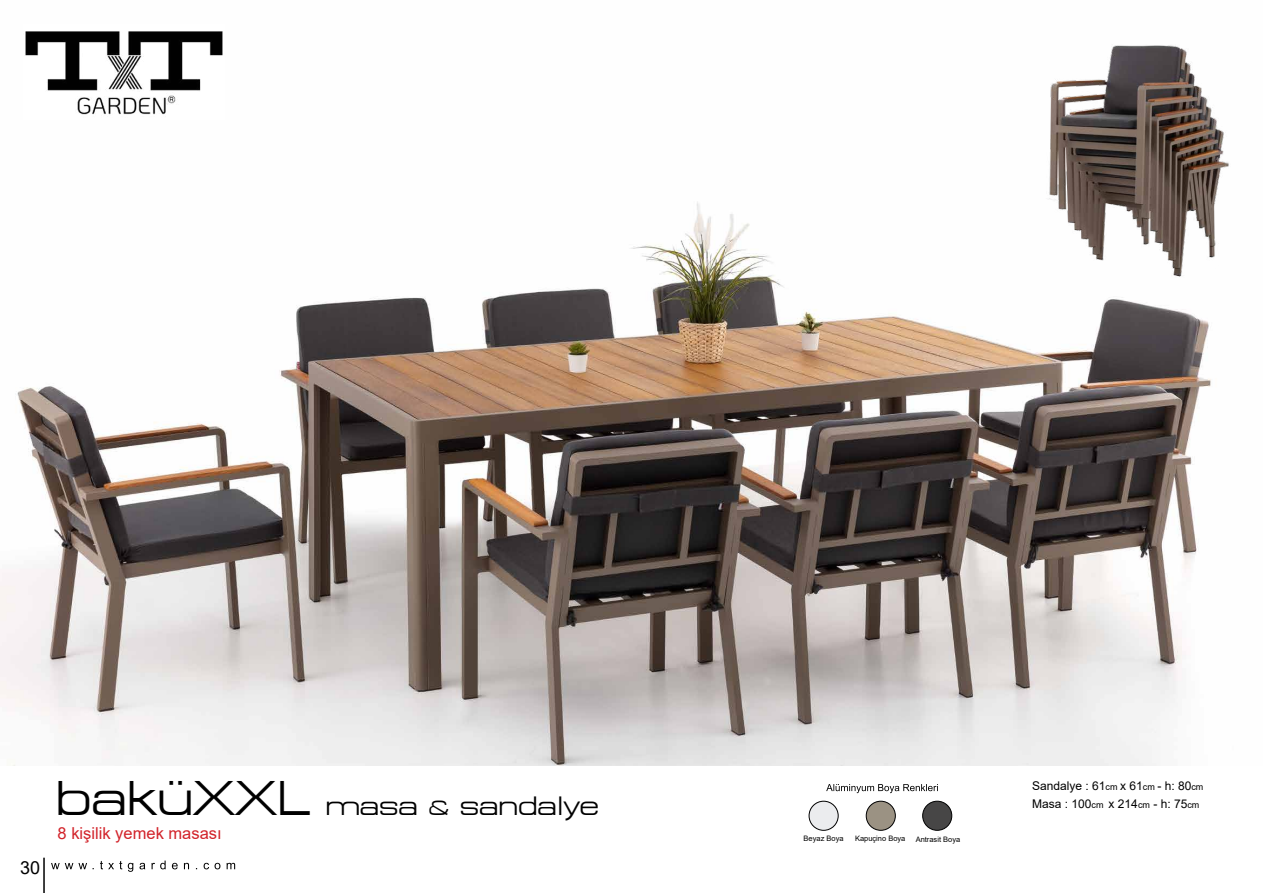
<style>
.page{position:relative;width:1263px;height:893px;background:#fff}
.page>*{position:absolute;margin:0;border:0;box-sizing:border-box;transform-origin:0 0}
.t1{font:27px "Micro Extend FLF";color:#000}
.t2{font:18px "Arial";color:#000}
.t3{font:16.5px "Arial";color:#d2232a}
.t4{font:12px/18px "Arial";color:#000}
.t5{font:7.5px "Arial";color:#000}
.s1{font-size:49.5px}
.s2{font-size:21px}
.s3{font-size:9px}
</style>
<div class="page">
<img style="left:0;top:202px;width:1211px;height:563px">
<img style="left:25px;top:31px;width:198px;height:84px">
<svg style="left:51px;top:860px;width:184px;height:12px"></svg>
<hr style="left:43px;top:858px;width:2px;height:35px;background:#000">
<img style="left:1043px;top:45px;width:186px;height:237px">
<div style="left:866px;top:801px;width:29px;height:29px;background:#9b9283;border-radius:50%"></div>
<div style="left:866px;top:801px;width:30px;height:30px;border:1px solid #000;border-radius:50%"></div>
<div style="left:809px;top:801px;width:29px;height:29px;background:#ebecee;border-radius:50%"></div>
<div style="left:809px;top:801px;width:29px;height:30px;border:1px solid #000;border-radius:50%"></div>
<div style="left:923px;top:801px;width:29px;height:29px;background:#474646;border-radius:50%"></div>
<div style="left:922px;top:801px;width:30px;height:30px;border:1px solid #000;border-radius:50%"></div>
<svg style="left:826px;top:784px;width:112px;height:9px"></svg>
<h2 class="t2" style="left:20px;top:855px;width:22px">30</h2>
<h1 class="t1" style="left:56px;top:791px;width:544px"><span class="s1">baküXXL</span> masa <span class="s2">&amp;</span> sandalye</h1>
<h3 class="t3" style="left:58px;top:822px;width:166px">8 kişilik yemek masası</h3>
<p class="t5" style="left:803px;top:834px;width:42px">Beyaz Boya</p>
<p class="t5" style="left:855px;top:834px;width:52px">Kapuçino Boya</p>
<p class="t5" style="left:916px;top:834px;width:46px">Antrasit Boya</p>
<p class="t4" style="left:1032px;top:777px;width:173px">Sandalye : 61<span class="s3">cm</span> x 61<span class="s3">cm</span> - h: 80<span class="s3">cm<br></span>Masa : 100<span class="s3">cm</span> x 214<span class="s3">cm</span> - h: 75<span class="s3">cm</span></p>
</div>
